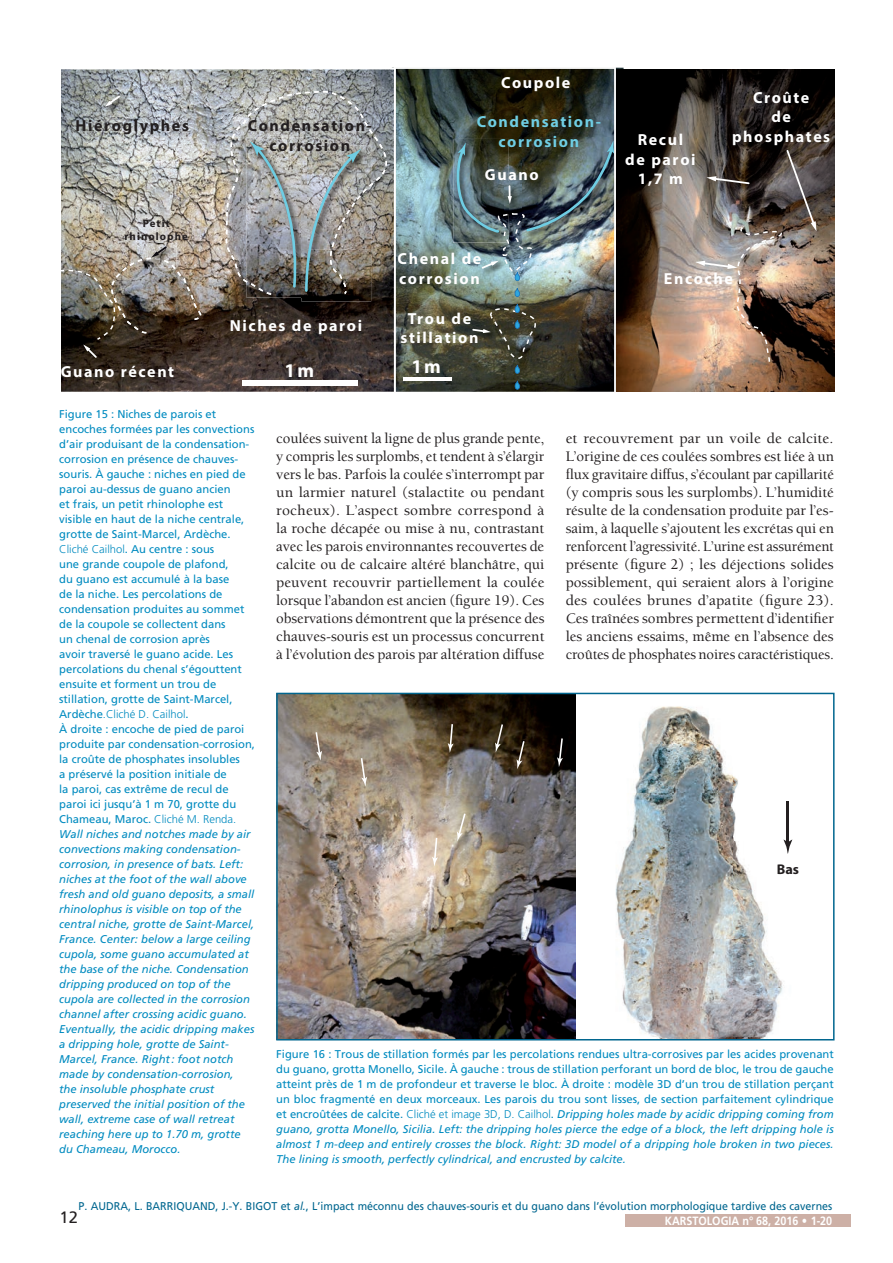
<style>
.page{position:relative;width:893px;height:1263px;background:#fff}
.page>*{position:absolute;margin:0;border:0;box-sizing:border-box;transform-origin:0 0}
.t1{font:700 19.5px "Myriad Pro";color:#fff}
.t2{font:16.5px "Frutiger";color:#231f20}
.t3{font:700 16.05px/19.2px "Myriad Pro";letter-spacing:.1em;color:#fff;text-align:center}
.t4{font:700 16.05px/19.2px "Myriad Pro";letter-spacing:.1em;color:#231f20;text-align:center}
.t5{font:700 16.05px/19.2px "Myriad Pro";letter-spacing:.1em;color:#6fcde3;text-align:center}
.t6{font:500 15px/18px "Berkeley";color:#231f20;text-align:justify}
.t7{font:700 14.1px "Myriad Pro";color:#231f20}
.t8{font:700 12px "Frutiger";color:#fff;scale:.9 1}
.t9{font:11.25px/15px "Frutiger";color:#008bc0}
.t10{font:11.25px "Frutiger";color:#01668f;scale:.95 1}
.t11{font:700 10.8px/13px "Myriad Pro";letter-spacing:.1em;color:#231f20;text-align:center}
.s1{font-weight:300}
.s2{font-style:italic}
</style>
<div class="page">
<div style="left:625px;top:1214px;width:225px;height:12px;background:#cdb0a6"></div>
<img style="left:615px;top:706px;width:178px;height:331px">
<hr style="left:786px;top:801px;width:2px;height:43px;background:#231f20">
<svg style="left:783px;top:839px;width:9px;height:14px"></svg>
<img style="left:279px;top:695px;width:295px;height:342px">
<svg style="left:447px;top:724px;width:6px;height:28px"></svg>
<svg style="left:360px;top:757px;width:7px;height:29px"></svg>
<svg style="left:495px;top:724px;width:8px;height:28px"></svg>
<svg style="left:516px;top:741px;width:8px;height:28px"></svg>
<svg style="left:557px;top:738px;width:5px;height:28px"></svg>
<svg style="left:457px;top:813px;width:8px;height:28px"></svg>
<svg style="left:432px;top:837px;width:5px;height:29px"></svg>
<svg style="left:315px;top:732px;width:7px;height:28px"></svg>
<div style="left:276px;top:692px;width:558px;height:348px;border:2px solid #01668f"></div>
<img style="left:395px;top:68px;width:220px;height:323px">
<img style="left:61px;top:69px;width:333px;height:322px">
<img style="left:616px;top:69px;width:218px;height:322px">
<img style="left:695px;top:150px;width:121px;height:211px">
<h3 class="t4" style="left:75px;top:116px;width:115px">Hiéroglyphes</h3>
<p class="t11" style="left:124px;top:216px;width:65px">Petit rhinolophe</p>
<h3 class="t3" style="left:61px;top:362px;width:115px">Guano récent</h3>
<h3 class="t4" style="left:248px;top:116px;width:125px">Condensation&shy;corrosion</h3>
<h3 class="t3" style="left:501px;top:73px;width:71px">Coupole</h3>
<h3 class="t5" style="left:476px;top:112px;width:125px">Condensation&shy;corrosion</h3>
<h3 class="t3" style="left:485px;top:165px;width:55px">Guano</h3>
<h3 class="t3" style="left:625px;top:130px;width:72px">Recul<br>de paroi<br>1,7 m</h3>
<h3 class="t3" style="left:731px;top:88px;width:100px">Croûte<br>de phosphates</h3>
<h3 class="t3" style="left:230px;top:315px;width:134px">Niches de paroi</h3>
<h3 class="t3" style="left:397px;top:249px;width:85px;text-align:left">Chenal de corrosion</h3>
<h3 class="t3" style="left:400px;top:308px;width:79px">Trou de stillation</h3>
<h1 class="t1" style="left:284px;top:358px;width:31px">1m</h1>
<h1 class="t1" style="left:411px;top:354px;width:31px">1m</h1>
<h3 class="t3" style="left:663px;top:268px;width:70px">Encoche</h3>
<p class="t9" style="left:59px;top:406px;width:197px">Figure 15 : Niches de parois et encoches formées par les convections d’air produisant de la condensation&shy;corrosion en présence de chauves&shy;souris. À gauche : niches en pied de paroi au-dessus de guano ancien<br>et frais, un petit rhinolophe est visible en haut de la niche centrale, grotte de Saint-Marcel, Ardèche.<br><span class="s1">Cliché Cailhol</span>. Au centre : sous<br>une grande coupole de plafond,<br>du guano est accumulé à la base<br>de la niche. Les percolations de condensation produites au sommet de la coupole se collectent dans<br>un chenal de corrosion après<br>avoir traversé le guano acide. Les percolations du chenal s’égouttent ensuite et forment un trou de stillation, grotte de Saint-Marcel, Ardèche<span class="s1">.Cliché D. Cailhol</span>.<br>À droite : encoche de pied de paroi produite par condensation-corrosion, la croûte de phosphates insolubles<br>a préservé la position initiale de<br>la paroi, cas extrême de recul de paroi ici jusqu’à 1 m 70, grotte du Chameau, Maroc. <span class="s1">Cliché M. Renda.<br></span><span class="s2">Wall niches and notches made by air convections making condensation&shy;corrosion, in presence of bats. Left: niches at the foot of the wall above fresh and old guano deposits, a small rhinolophus is visible on top of the central niche, grotte de Saint-Marcel, France. Center: below a large ceiling cupola, some guano accumulated at the base of the niche. Condensation dripping produced on top of the cupola are collected in the corrosion channel after crossing acidic guano.<br>Eventually, the acidic dripping makes a dripping hole, grotte de Saint-Marcel, France. Right : foot notch made by condensation-corrosion,<br>the insoluble phosphate crust preserved the initial position of the wall, extreme case of wall retreat reaching here up to 1.70 m, grotte du Chameau, Morocco.</span></p>
<p class="t6" style="left:276px;top:429px;width:270px">coulées suivent la ligne de plus grande pente, y compris les surplombs, et tendent à s’élargir vers le bas. Parfois la coulée s’interrompt par un larmier naturel (stalactite ou pendant rocheux). L’aspect sombre correspond à la roche décapée ou mise à nu, contrastant avec les parois environnantes recouvertes de calcite ou de calcaire altéré blanchâtre, qui peuvent recouvrir partiellement la coulée lorsque l’abandon est ancien (figure 19). Ces observations démontrent que la présence des chauves-souris est un processus concurrent à l’évolution des parois par altération diffuse</p>
<p class="t6" style="left:565px;top:429px;width:270px">et recouvrement par un voile de calcite.<br>L’origine de ces coulées sombres est liée à un flux gravitaire diffus, s’écoulant par capillarité (y compris sous les surplombs). L’humidité résulte de la condensation produite par l’es&shy;saim, à laquelle s’ajoutent les excrétas qui en renforcent l’agressivité. L’urine est assurément présente (figure 2) ; les déjections solides possiblement, qui seraient alors à l’origine des coulées brunes d’apatite (figure 23).<br>Ces traînées sombres permettent d’identifier les anciens essaims, même en l’absence des croûtes de phosphates noires caractéristiques.</p>
<p class="t7" style="left:776px;top:860px;width:24px">Bas</p>
<p class="t9" style="left:276px;top:1045px;width:559px;text-align:justify">Figure 16 : Trous de stillation formés par les percolations rendues ultra-corrosives par les acides provenant du guano, grotta Monello, Sicile. À gauche : trous de stillation perforant un bord de bloc, le trou de gauche atteint près de 1 m de profondeur et traverse le bloc. À droite : modèle 3D d’un trou de stillation perçant un bloc fragmenté en deux morceaux. Les parois du trou sont lisses, de section parfaitement cylindrique et encroûtées de calcite. <span class="s1">Cliché et image 3D, D. Cailhol</span>. <span class="s2">Dripping holes made by acidic dripping coming from guano, grotta Monello, Sicilia. Left: the dripping holes pierce the edge of a block, the left dripping hole is almost 1 m-deep and entirely crosses the block. Right: 3D model of a dripping hole broken in two pieces.<br>The lining is smooth, perfectly cylindrical, and encrusted by calcite.</span></p>
<p class="t10" style="left:78px;top:1198px;width:794px">P. AUDRA, L. BARRIQUAND, J.-Y. BIGOT et <span class="s2">al.</span>, L’impact méconnu des chauves-souris et du guano dans l’évolution morphologique tardive des cavernes</p>
<p class="t8" style="left:664px;top:1213px;width:187px">KARSTOLOGIA n° 68, 2016 • 1-20</p>
<h2 class="t2" style="left:60px;top:1206px;width:20px">12</h2>
</div>
